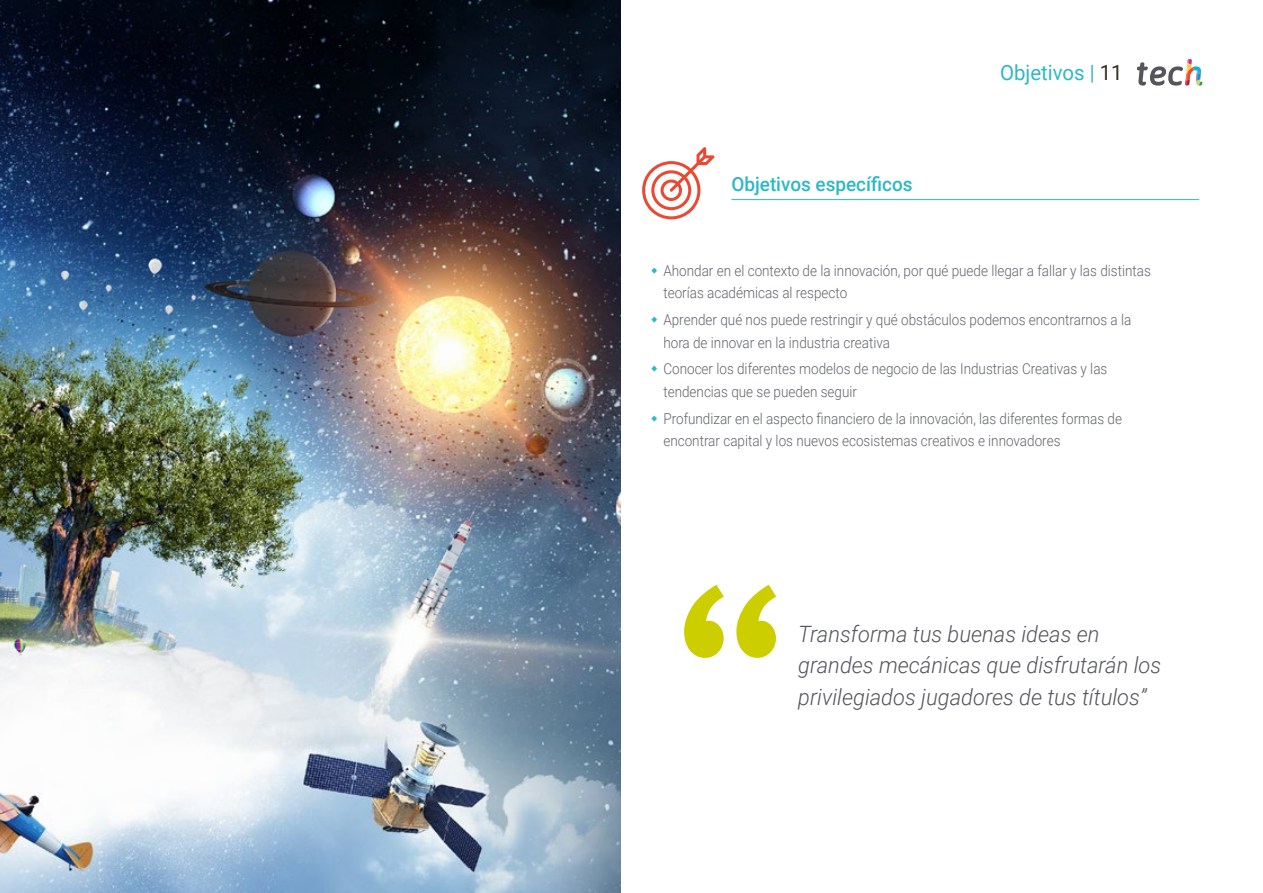
<style>
.page{position:relative;width:1263px;height:893px;background:#fff}
.page>*{position:absolute;margin:0;border:0;box-sizing:border-box;transform-origin:0 0}
.t1{font:italic 300 22.5px/31.5px "Roboto";color:#52555b}
.t2{font:21px "Roboto";color:#2db8c5}
.t3{font:500 19.5px "Roboto";color:#2db8c5}
.t4{font:300 15px/22.5px "Roboto";color:#61646a;scale:.9 1}
.s1{color:#312e20}
</style>
<div class="page">
<hr style="left:731px;top:199px;width:468px;height:1px;background:#2db8c5">
<img style="left:0;top:0;width:621px;height:893px">
<svg style="left:1137px;top:59px;width:65px;height:27px"></svg>
<svg style="left:684px;top:585px;width:92px;height:73px"></svg>
<svg style="left:642px;top:147px;width:72px;height:72px"></svg>
<h3 class="t3" style="left:731px;top:170px;width:183px">Objetivos específicos</h3>
<h2 class="t2" style="left:1000px;top:57px;width:124px">Objetivos | <span class="s1">11</span></h2>
<p class="t4" style="left:663px;top:259px;width:543px">Ahondar en el contexto de la innovación, por qué puede llegar a fallar y las distintas teorías académicas al respecto</p>
<p class="t4" style="left:663px;top:308px;width:521px">Aprender qué nos puede restringir y qué obstáculos podemos encontrarnos a la hora de innovar en la industria creativa</p>
<p class="t4" style="left:663px;top:357px;width:495px">Conocer los diferentes modelos de negocio de las Industrias Creativas y las tendencias que se pueden seguir</p>
<p class="t4" style="left:663px;top:407px;width:511px">Profundizar en el aspecto financiero de la innovación, las diferentes formas de encontrar capital y los nuevos ecosistemas creativos e innovadores</p>
<h1 class="t1" style="left:798px;top:617px;width:365px">Transforma tus buenas ideas en grandes mecánicas que disfrutarán los privilegiados jugadores de tus títulos”</h1>
</div>
